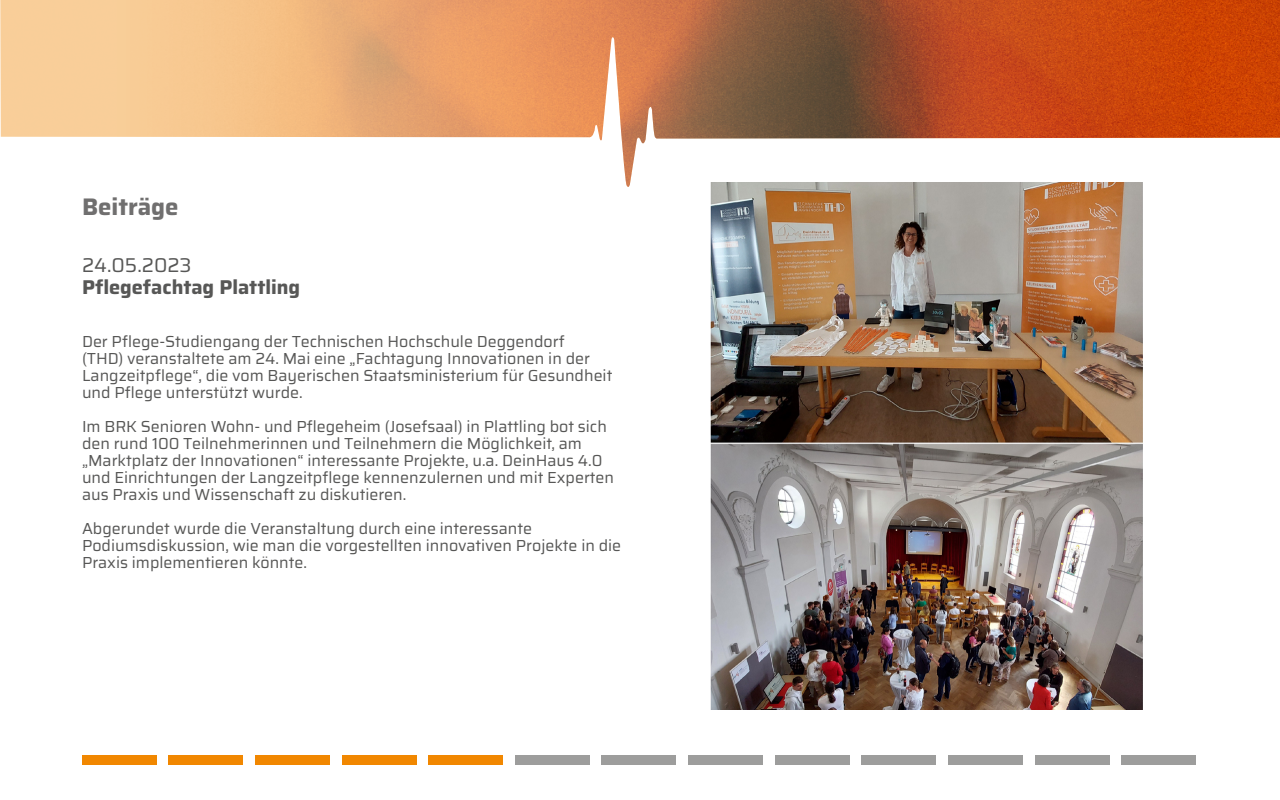
<style>
.page{position:relative;width:1280px;height:800px;background:#fff}
.page>*{position:absolute;margin:0;border:0;box-sizing:border-box;transform-origin:0 0}
.t1{font:700 24px "Saira";color:#706f6f}
.t2{font:700 20px "Saira";color:#575756}
.t3{font:20px "Saira";color:#575756}
.t4{font:16px/17px "Saira";color:#575756}
</style>
<div class="page">
<svg style="left:0;top:0;width:1280px;height:187px"></svg>
<img style="left:710px;top:182px;width:433px;height:528px">
<div style="left:82px;top:755px;width:75px;height:10px;background:#f18700"></div>
<div style="left:169px;top:755px;width:74px;height:10px;background:#f18700"></div>
<div style="left:255px;top:755px;width:75px;height:10px;background:#f18700"></div>
<div style="left:342px;top:755px;width:74px;height:10px;background:#f18700"></div>
<div style="left:428px;top:755px;width:75px;height:10px;background:#f18700"></div>
<div style="left:515px;top:755px;width:75px;height:10px;background:#9d9d9c"></div>
<div style="left:602px;top:755px;width:74px;height:10px;background:#9d9d9c"></div>
<div style="left:688px;top:755px;width:75px;height:10px;background:#9d9d9c"></div>
<div style="left:775px;top:755px;width:75px;height:10px;background:#9d9d9c"></div>
<div style="left:862px;top:755px;width:74px;height:10px;background:#9d9d9c"></div>
<div style="left:948px;top:755px;width:75px;height:10px;background:#9d9d9c"></div>
<div style="left:1035px;top:755px;width:74px;height:10px;background:#9d9d9c"></div>
<div style="left:1121px;top:755px;width:75px;height:10px;background:#9d9d9c"></div>
<h1 class="t1" style="left:82px;top:188px;width:98px">Beiträge</h1>
<p class="t3" style="left:82px;top:250px;width:111px">24.05.2023</p>
<p class="t2" style="left:82px;top:271px;width:220px">Pflegefachtag Plattling</p>
<p class="t4" style="left:82px;top:332px;width:532px">Der Pflege-Studiengang der Technischen Hochschule Deggendorf<br>(THD) veranstaltete am 24. Mai eine „Fachtagung Innovationen in der Langzeitpflege“, die vom Bayerischen Staatsministerium für Gesundheit und Pflege unterstützt wurde.</p>
<p class="t4" style="left:82px;top:417px;width:534px">Im BRK Senioren Wohn- und Pflegeheim (Josefsaal) in Plattling bot sich den rund 100 Teilnehmerinnen und Teilnehmern die Möglichkeit, am „Marktplatz der Innovationen“ interessante Projekte, u.a. DeinHaus 4.0 und Einrichtungen der Langzeitpflege kennenzulernen und mit Experten aus Praxis und Wissenschaft zu diskutieren.</p>
<p class="t4" style="left:82px;top:519px;width:541px">Abgerundet wurde die Veranstaltung durch eine interessante<br>Podiumsdiskussion, wie man die vorgestellten innovativen Projekte in die<br>Praxis implementieren könnte.</p>
</div>
